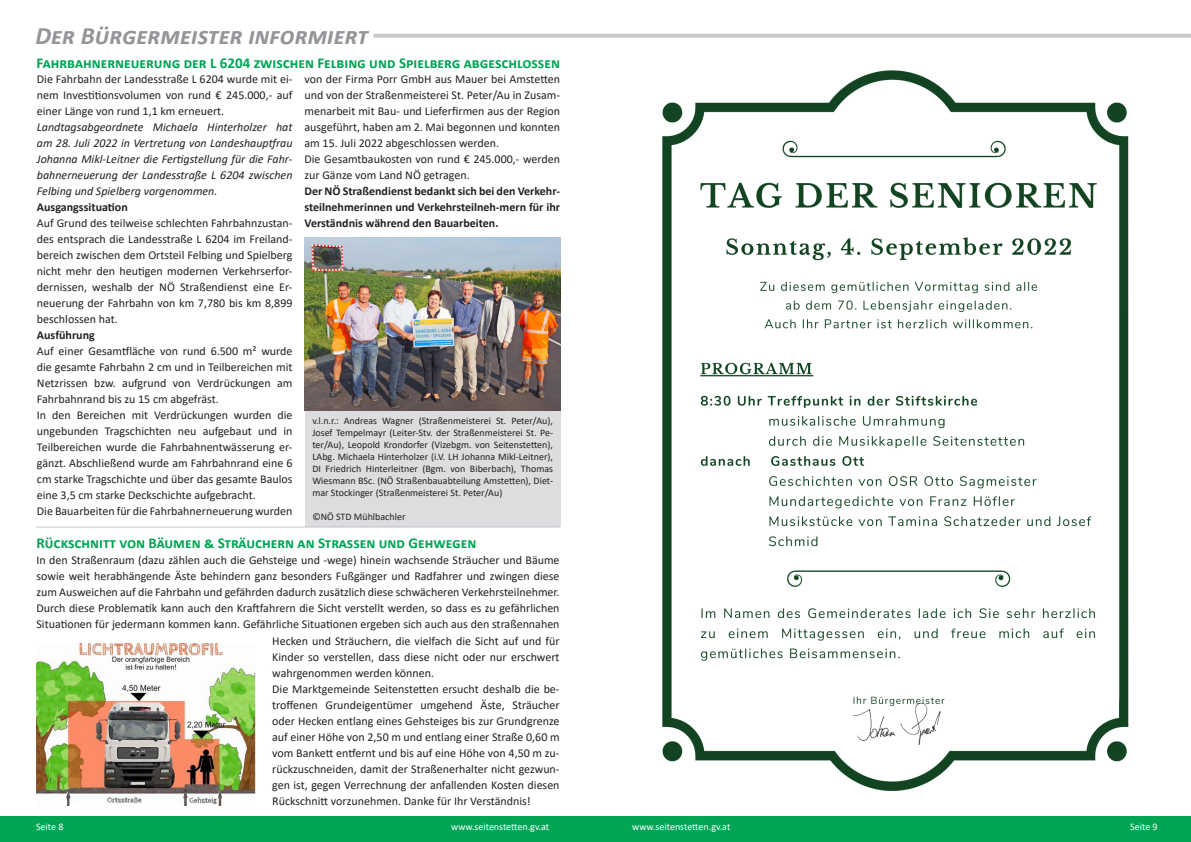
<style>
.page{position:relative;width:1191px;height:842px;background:#fff}
.page>*{position:absolute;margin:0;border:0;box-sizing:border-box;transform-origin:0 0}
.t1{font:italic 700 25px "Calibri";color:#939598}
.t2{font:700 15px "Calibri";color:#00a555}
.t3{font:12px/16px "Calibri";color:#231f20;text-align:justify}
.t4{font:italic 12px/16px "Calibri";color:#231f20;text-align:justify}
.t5{font:700 12px/16px "Calibri";color:#231f20;text-align:justify}
.t6{font:10px/12px "Calibri";color:#231f20;text-align:justify}
.t7{font:10px "Calibri";color:#fff}
</style>
<div class="page">
<div style="left:0;top:816px;width:1191px;height:26px;background:#00a555"></div>
<div style="left:305px;top:410px;width:255px;height:116px;background:#dcdddf"></div>
<img style="left:304px;top:237px;width:257px;height:173px">
<img style="left:37px;top:644px;width:218px;height:162px">
<hr style="left:36px;top:527px;width:523px;height:1px;background:#939598">
<svg style="left:373px;top:34px;width:818px;height:4px;background:#cdcecf"></svg>
<img style="left:662px;top:70px;width:467px;height:721px">
<p class="t1" style="left:35px;top:18px;width:334px">Der Bürgermeister informiert</p>
<p class="t2" style="left:37px;top:52px;width:525px">Fahrbahnerneuerung der L 6204 zwischen Felbing und Spielberg abgeschlossen</p>
<p class="t3" style="left:37px;top:71px;width:257px">Die Fahrbahn der Landesstraße L 6204 wurde mit ei&shy;nem Investitionsvolumen von rund € 245.000,- auf einer Länge von rund 1,1 km erneuert.</p>
<p class="t4" style="left:37px;top:119px;width:257px">Landtagsabgeordnete Michaela Hinterholzer hat am 28. Juli 2022 in Vertretung von Landeshauptfrau Johanna Mikl-Leitner die Fertigstellung für die Fahr&shy;bahnerneuerung der Landesstraße L 6204 zwischen Felbing und Spielberg vorgenommen.</p>
<p class="t5" style="left:37px;top:199px;width:92px">Ausgangssituation</p>
<p class="t3" style="left:37px;top:215px;width:257px">Auf Grund des teilweise schlechten Fahrbahnzustan&shy;des entsprach die Landesstraße L 6204 im Freiland&shy;bereich zwischen dem Ortsteil Felbing und Spielberg nicht mehr den heutigen modernen Verkehrserfor&shy;dernissen, weshalb der NÖ Straßendienst eine Er&shy;neuerung der Fahrbahn von km 7,780 bis km 8,899 beschlossen hat.</p>
<p class="t5" style="left:37px;top:327px;width:59px">Ausführung</p>
<p class="t3" style="left:37px;top:343px;width:257px">Auf einer Gesamtfläche von rund 6.500 m² wurde die gesamte Fahrbahn 2 cm und in Teilbereichen mit Netzrissen bzw. aufgrund von Verdrückungen am Fahrbahnrand bis zu 15 cm abgefräst.</p>
<p class="t3" style="left:37px;top:407px;width:257px">In den Bereichen mit Verdrückungen wurden die ungebunden Tragschichten neu aufgebaut und in Teilbereichen wurde die Fahrbahnentwässerung er&shy;gänzt. Abschließend wurde am Fahrbahnrand eine 6 cm starke Tragschichte und über das gesamte Baulos eine 3,5 cm starke Deckschichte aufgebracht.</p>
<p class="t3" style="left:37px;top:503px;width:257px">Die Bauarbeiten für die Fahrbahnerneuerung wurden</p>
<p class="t3" style="left:304px;top:71px;width:257px">von der Firma Porr GmbH aus Mauer bei Amstetten und von der Straßenmeisterei St. Peter/Au in Zusam&shy;menarbeit mit Bau- und Lieferfirmen aus der Region ausgeführt, haben am 2. Mai begonnen und konnten am 15. Juli 2022 abgeschlossen werden.</p>
<p class="t3" style="left:304px;top:151px;width:257px">Die Gesamtbaukosten von rund € 245.000,- werden zur Gänze vom Land NÖ getragen.</p>
<p class="t5" style="left:304px;top:183px;width:257px">Der NÖ Straßendienst bedankt sich bei den Verkehr&shy;steilnehmerinnen und Verkehrsteilneh-mern für ihr Verständnis während den Bauarbeiten.</p>
<p class="t6" style="left:312px;top:414px;width:242px">v.l.n.r.: Andreas Wagner (Straßenmeisterei St. Peter/Au), Josef Tempelmayr (Leiter-Stv. der Straßenmeisterei St. Pe&shy;ter/Au), Leopold Krondorfer (Vizebgm. von Seitenstetten), LAbg. Michaela Hinterholzer (i.V. LH Johanna Mikl-Leitner), DI Friedrich Hinterleitner (Bgm. von Biberbach), Thomas Wiesmann BSc. (NÖ Straßenbauabteilung Amstetten), Diet&shy;mar Stockinger (Straßenmeisterei St. Peter/Au)</p>
<p class="t6" style="left:312px;top:510px;width:95px">©NÖ STD Mühlbachler</p>
<p class="t2" style="left:36px;top:533px;width:441px">Rückschnitt von Bäumen &amp; Sträuchern an Strassen und Gehwegen</p>
<p class="t3" style="left:36px;top:552px;width:524px">In den Straßenraum (dazu zählen auch die Gehsteige und -wege) hinein wachsende Sträucher und Bäume</p>
<p class="t3" style="left:36px;top:568px;width:524px">sowie weit herabhängende Äste behindern ganz besonders Fußgänger und Radfahrer und zwingen diese</p>
<p class="t3" style="left:36px;top:584px;width:524px">zum Ausweichen auf die Fahrbahn und gefährden dadurch zusätzlich diese schwächeren Verkehrsteilnehmer.</p>
<p class="t3" style="left:36px;top:600px;width:524px">Durch diese Problematik kann auch den Kraftfahrern die Sicht verstellt werden, so dass es zu gefährlichen</p>
<p class="t3" style="left:36px;top:616px;width:524px">Situationen für jedermann kommen kann. Gefährliche Situationen ergeben sich auch aus den straßennahen</p>
<p class="t3" style="left:272px;top:632px;width:289px">Hecken und Sträuchern, die vielfach die Sicht auf und für</p>
<p class="t3" style="left:272px;top:648px;width:289px">Kinder so verstellen, dass diese nicht oder nur erschwert</p>
<p class="t3" style="left:272px;top:664px;width:163px">wahrgenommen werden können.</p>
<p class="t3" style="left:272px;top:680px;width:289px">Die Marktgemeinde Seitenstetten ersucht deshalb die be&shy;troffenen Grundeigentümer umgehend Äste, Sträucher oder Hecken entlang eines Gehsteiges bis zur Grundgrenze auf einer Höhe von 2,50 m und entlang einer Straße 0,60 m vom Bankett entfernt und bis auf eine Höhe von 4,50 m zu&shy;rückzuschneiden, damit der Straßenerhalter nicht gezwun&shy;gen ist, gegen Verrechnung der anfallenden Kosten diesen Rückschnitt vorzunehmen. Danke für Ihr Verständnis!</p>
<p class="t7" style="left:36px;top:820px;width:29px">Seite 8</p>
<p class="t7" style="left:451px;top:820px;width:100px">www.seitenstetten.gv.at</p>
<p class="t7" style="left:632px;top:820px;width:100px">www.seitenstetten.gv.at</p>
<p class="t7" style="left:1130px;top:820px;width:29px">Seite 9</p>
</div>
